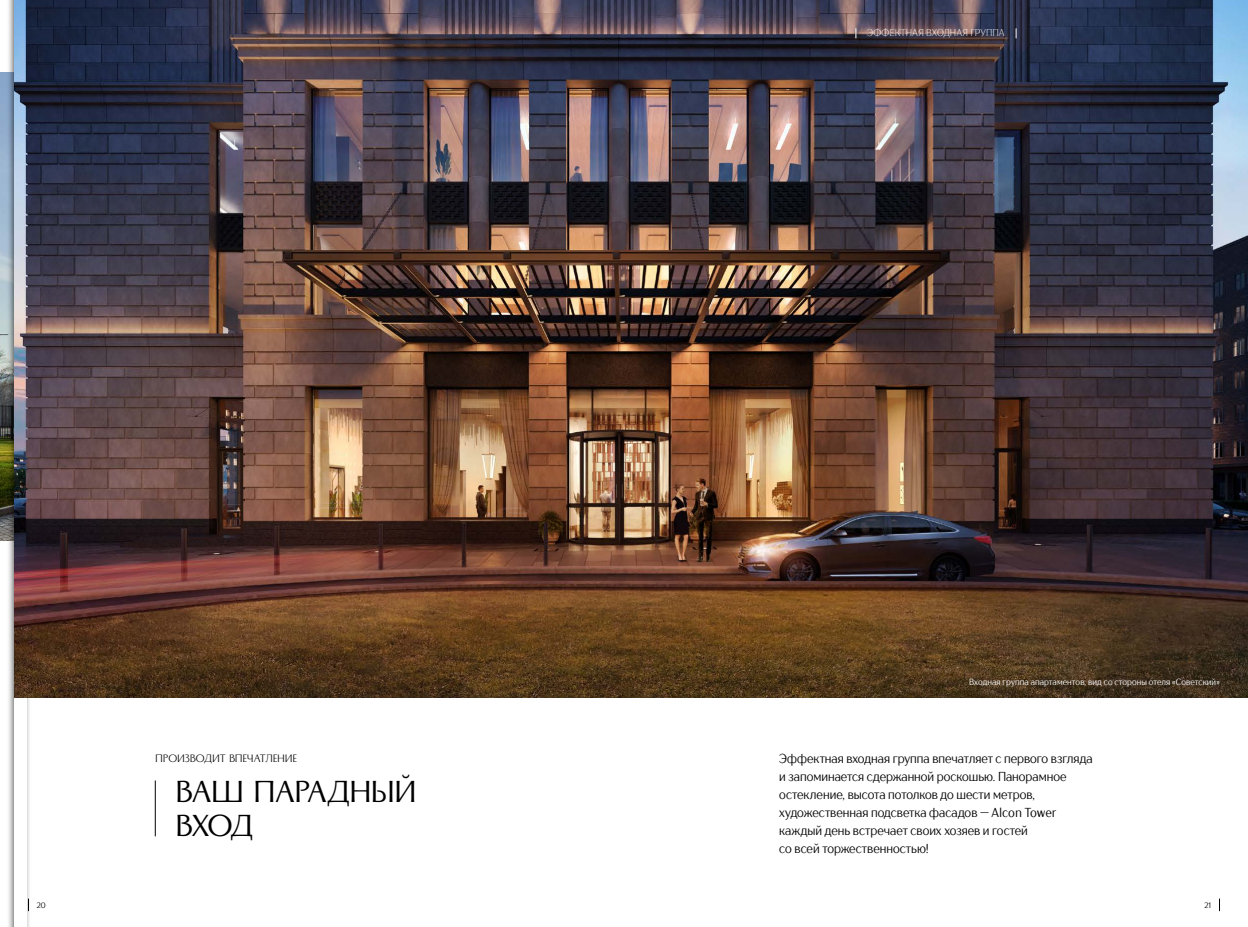
<style>
.page{position:relative;width:1248px;height:927px;background:#fff}
.page>*{position:absolute;margin:0;border:0;box-sizing:border-box;transform-origin:0 0}
.t1{font:34px/34px "Monterchi";letter-spacing:-.03em;color:#000}
.t2{font:13px/18px "TT Drugs Condensed";color:#000}
.t3{font:12px "Monterchi";letter-spacing:-.015em;color:#000}
.t4{font:300 10px "TT Drugs Condensed";letter-spacing:.005em;color:#fff}
.t5{font:9px "TT Drugs Condensed";letter-spacing:.01em;color:#fff}
.t6{font:8px "TT Drugs Condensed";color:#000}
</style>
<div class="page">
<div style="left:6px;top:0;width:25px;height:927px;background:#000;opacity:.6"></div>
<div style="left:14px;top:0;width:13px;height:927px;background:#fff"></div>
<img style="left:14px;top:0;width:1233px;height:698px">
<hr style="left:155px;top:780px;width:1px;height:56px;background:#000">
<svg style="left:28px;top:899px;width:1px;height:12px"></svg>
<svg style="left:1219px;top:899px;width:1px;height:12px"></svg>
<p class="t4" style="left:867px;top:26px;width:139px">ЭФФЕКТНАЯ ВХОДНАЯ ГРУППА</p>
<p class="t3" style="left:155px;top:749px;width:143px">ПРОИЗВОДИТ ВПЕЧАТЛЕНИЕ</p>
<h1 class="t1" style="left:175px;top:773px;width:243px">ВАШ ПАРАДНЫЙ<br>ВХОД</h1>
<p class="t5" style="left:968px;top:676px;width:252px">Входная группа апартаментов, вид со стороны отеля «Советский»</p>
<p class="t2" style="left:779px;top:749px;width:315px">Эффектная входная группа впечатляет с первого взгляда и запоминается сдержанной роскошью. Панорамное остекление, высота потолков до шести метров, художественная подсветка фасадов — Alcon Tower каждый день встречает своих хозяев и гостей<br>со всей торжественностью!</p>
<p class="t6" style="left:37px;top:900px;width:10px">20</p>
<p class="t6" style="left:1204px;top:900px;width:8px">21</p>
</div>
